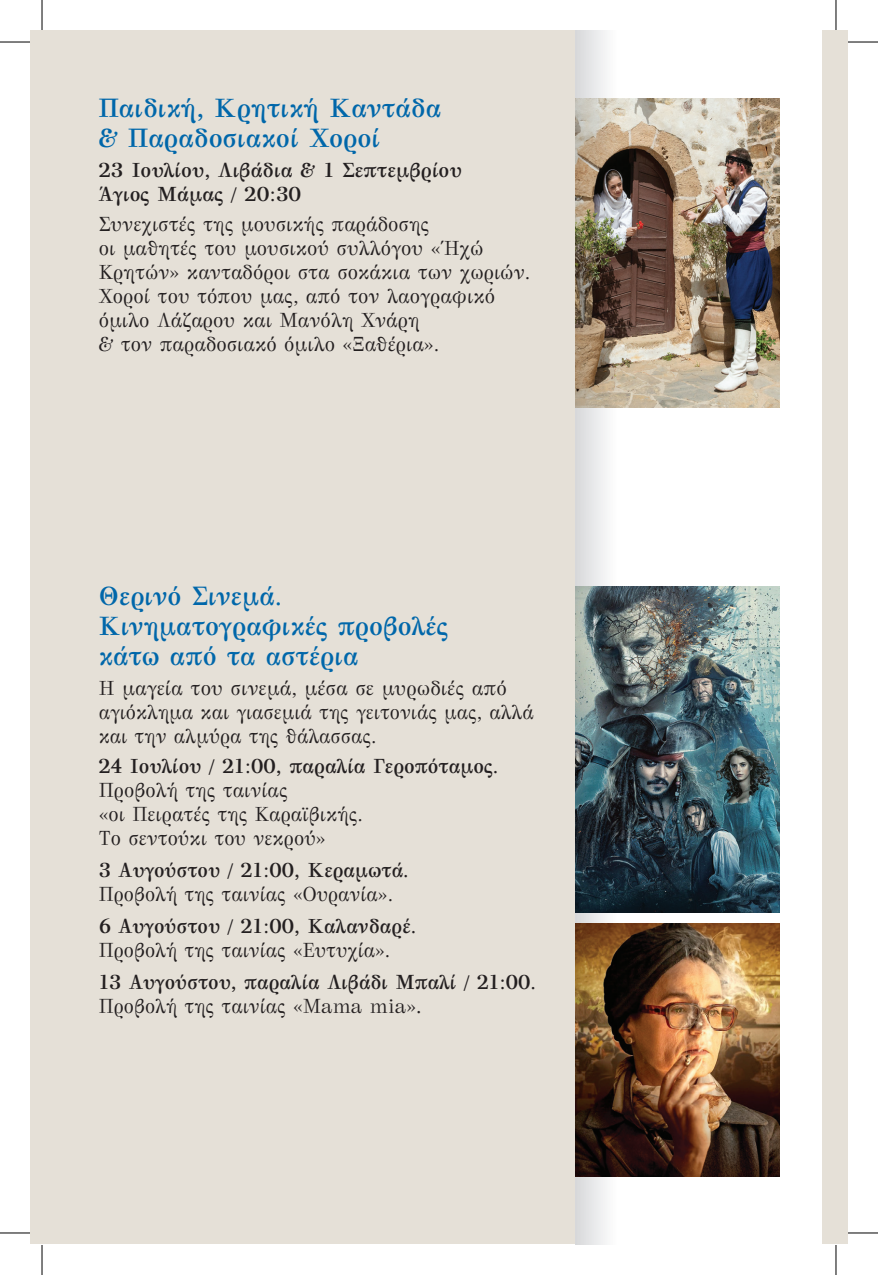
<style>
.page{position:relative;width:878px;height:1275px;background:#fff}
.page>*{position:absolute;margin:0;border:0;box-sizing:border-box;transform-origin:0 0}
.t1{font:700 26px/30px "GFS Bodoni";color:#0067aa}
.t2{font:20px/24px "GFS Bodoni";color:#231f20}
.t3{font:700 20px/24px "GFS Bodoni";color:#231f20}
.s1{font-weight:400}
</style>
<div class="page">
<img style="left:617px;top:99px;width:162px;height:309px">
<img style="left:617px;top:924px;width:162px;height:252px">
<img style="left:617px;top:586px;width:162px;height:326px">
<img style="left:575px;top:31px;width:42px;height:1213px">
<div style="left:822px;top:31px;width:25px;height:1213px;background:#e5e0d7"></div>
<div style="left:31px;top:31px;width:544px;height:1213px;background:#e5e0d7"></div>
<hr style="left:0;top:42px;width:30px;height:1px;background:#000">
<hr style="left:848px;top:42px;width:30px;height:1px;background:#000">
<hr style="left:0;top:1232px;width:30px;height:1px;background:#000">
<hr style="left:848px;top:1232px;width:30px;height:1px;background:#000">
<hr style="left:42px;top:0;width:1px;height:30px;background:#000">
<hr style="left:42px;top:1245px;width:1px;height:30px;background:#000">
<hr style="left:835px;top:0;width:1px;height:30px;background:#000">
<hr style="left:835px;top:1245px;width:1px;height:30px;background:#000">
<h1 class="t1" style="left:99px;top:91px;width:344px">Παιδική, Κρητική Καντάδα &amp; Παραδοσιακοί Χοροί</h1>
<p class="t3" style="left:99px;top:157px;width:364px">23 Ιουλίου, Λιβάδια &amp; 1 Σεπτεμβρίου<br>Άγιος Μάμας / 20:30</p>
<p class="t2" style="left:99px;top:211px;width:433px">Συνεχιστές της μουσικής παράδοσης<br>οι μαθητές του μουσικού συλλόγου «Ήχώ Κρητών» κανταδόροι στα σοκάκια των χωριών.<br>Χοροί του τόπου μας, από τον λαογραφικό όμιλο Λάζαρου και Μανόλη Χνάρη<br>&amp; τον παραδοσιακό όμιλο «Ξαθέρια».</p>
<h1 class="t1" style="left:99px;top:579px;width:351px">Θερινό Σινεμά.<br>Κινηματογραφικές προβολές κάτω από τα αστέρια</h1>
<p class="t2" style="left:99px;top:675px;width:436px">Η μαγεία του σινεμά, μέσα σε μυρωδιές από αγιόκλημα και γιασεμιά της γειτονιάς μας, αλλά και την αλμύρα της θάλασσας.</p>
<p class="t3" style="left:99px;top:753px;width:401px">24 Ιουλίου / 21:00, παραλία Γεροπόταμος.</p>
<p class="t2" style="left:99px;top:777px;width:265px">Προβολή της ταινίας<br>«οι Πειρατές της Καραϊβικής.<br>Το σεντούκι του νεκρού»</p>
<p class="t3" style="left:99px;top:857px;width:311px">3 Αυγούστου / 21:00, Κεραμωτά.</p>
<p class="t2" style="left:99px;top:881px;width:296px">Προβολή της ταινίας «Ουρανία».</p>
<p class="t3" style="left:99px;top:913px;width:319px">6 Αυγούστου / 21:00, Καλανδαρέ.</p>
<p class="t2" style="left:99px;top:937px;width:293px">Προβολή της ταινίας «Ευτυχία».</p>
<p class="t3" style="left:99px;top:969px;width:438px">13 Αυγούστου, παραλία Λιβάδι Μπαλί / 21:00.<br><span class="s1">Προβολή της ταινίας «Mama mia»</span>.</p>
</div>
